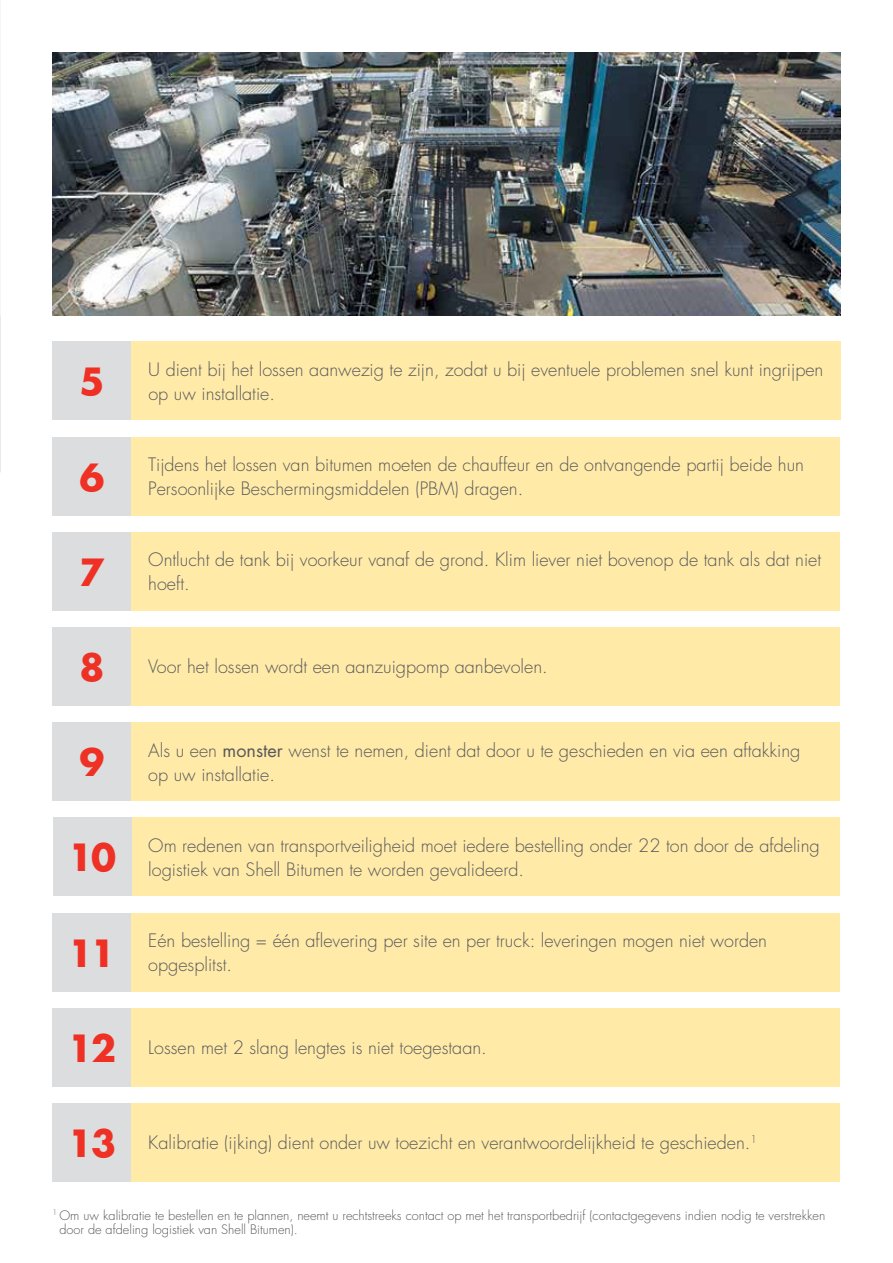
<style>
.page{position:relative;width:893px;height:1263px;background:#fff}
.page>*{position:absolute;margin:0;border:0;box-sizing:border-box;transform-origin:0 0}
.t1{font:700 36.45px "Futura";color:#ee3124}
.t2{font:300 18px/24px "Futura";color:#58595b}
.t3{font:300 12.75px/15px "Futura";color:#58595b}
.s1{font-weight:700;font-size:36.45px;color:#ee3124}
.s2{font-weight:400}
</style>
<div class="page">
<div style="left:131px;top:627px;width:709px;height:79px;background:#ffeaa8"></div>
<div style="left:53px;top:627px;width:78px;height:79px;background:#dcddde"></div>
<div style="left:131px;top:532px;width:709px;height:79px;background:#ffeaa8"></div>
<div style="left:53px;top:532px;width:78px;height:79px;background:#dcddde"></div>
<div style="left:131px;top:341px;width:709px;height:79px;background:#ffeaa8"></div>
<div style="left:53px;top:341px;width:78px;height:79px;background:#dcddde"></div>
<div style="left:131px;top:437px;width:709px;height:78px;background:#ffeaa8"></div>
<div style="left:53px;top:437px;width:78px;height:78px;background:#dcddde"></div>
<div style="left:131px;top:817px;width:709px;height:79px;background:#ffeaa8"></div>
<div style="left:53px;top:817px;width:78px;height:79px;background:#dcddde"></div>
<div style="left:131px;top:1008px;width:709px;height:79px;background:#ffeaa8"></div>
<div style="left:53px;top:1008px;width:78px;height:79px;background:#dcddde"></div>
<div style="left:131px;top:722px;width:709px;height:79px;background:#ffeaa8"></div>
<div style="left:53px;top:722px;width:78px;height:79px;background:#dcddde"></div>
<div style="left:131px;top:913px;width:709px;height:78px;background:#ffeaa8"></div>
<div style="left:53px;top:913px;width:78px;height:78px;background:#dcddde"></div>
<div style="left:131px;top:1103px;width:709px;height:79px;background:#ffeaa8"></div>
<div style="left:53px;top:1103px;width:78px;height:79px;background:#dcddde"></div>
<img style="left:53px;top:53px;width:787px;height:262px">
<p class="t2" style="left:79px;top:358px;width:746px;text-indent:69px">U dient bij het lossen aanwezig te zijn, zodat u bij eventuele problemen snel kunt ingrijpen<br><sup>5</sup> op uw installatie.</p>
<p class="t2" style="left:79px;top:453px;width:726px;text-indent:69px">Tijdens het lossen van bitumen moeten de chauffeur en de ontvangende partij beide hun<br><sup>6</sup> Persoonlijke Beschermingsmiddelen (PBM) dragen.</p>
<p class="t2" style="left:79px;top:548px;width:743px;text-indent:69px">Ontlucht de tank bij voorkeur vanaf de grond. Klim liever niet bovenop de tank als dat niet<br><sup>7</sup> hoeft.</p>
<p class="t2" style="left:79px;top:655px;width:470px"><span class="s1">8</span> Voor het lossen wordt een aanzuigpomp aanbevolen.</p>
<p class="t2" style="left:79px;top:739px;width:722px;text-indent:69px">Als u een <span class="s2">monster</span> wenst te nemen, dient dat door u te geschieden en via een aftakking<br><sup>9</sup> op uw installatie.</p>
<p class="t2" style="left:68px;top:834px;width:753px;text-indent:80px">Om redenen van transportveiligheid moet iedere bestelling onder 22 ton door de afdeling<br><sup>10</sup> logistiek van Shell Bitumen te worden gevalideerd.</p>
<p class="t2" style="left:68px;top:929px;width:700px;text-indent:80px">Eén bestelling = één aflevering per site en per truck: leveringen mogen niet worden<br><sup>11</sup> opgesplitst.</p>
<p class="t2" style="left:68px;top:1036px;width:421px"><span class="s1">12</span> Lossen met 2 slang lengtes is niet toegestaan.</p>
<h1 class="t1" style="left:68px;top:1119px;width:50px">13</h1>
<p class="t2" style="left:148px;top:1131px;width:610px">Kalibratie (ijking) dient onder uw toezicht en verantwoordelijkheid te geschieden.<sup>1</sup></p>
<p class="t3" style="left:59px;top:1208px;width:767px;text-indent:-7px"><sup>1</sup> Om uw kalibratie te bestellen en te plannen, neemt u rechtstreeks contact op met het transportbedrijf (contactgegevens indien nodig te verstrekken door de afdeling logistiek van Shell Bitumen).</p>
</div>
